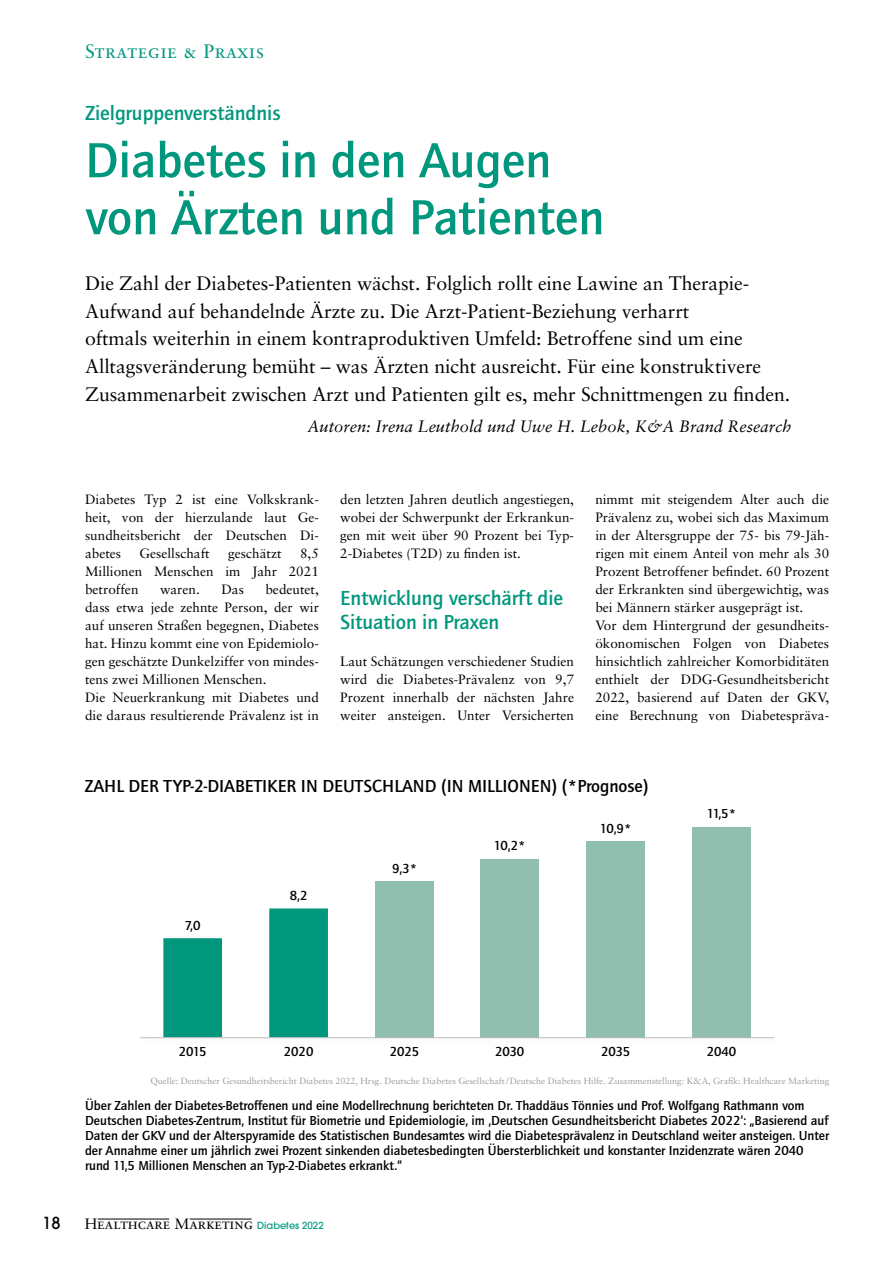
<style>
.page{position:relative;width:893px;height:1263px;background:#fff}
.page>*{position:absolute;margin:0;border:0;box-sizing:border-box;transform-origin:0 0}
.t1{font:500 51px/57px "Quay Sans ITC Std";color:#00977d}
.t2{font:500 21px/24px "Quay Sans ITC Std";color:#00977d}
.t3{font:19.5px/27.8px "Sabon";letter-spacing:-.005em;color:#000}
.t4{font:19.5px "Sabon Roman SC";letter-spacing:.025em;color:#00977d}
.t5{font:500 18px "Quay Sans ITC Std";color:#000}
.t6{font:italic 16.5px "Sabon";color:#000}
.t7{font:500 16.5px "Avant Garde";color:#000}
.t8{font:15px "Sabon Roman SC";color:#000}
.t9{font:13.5px/18px "Sabon";color:#000;text-align:justify}
.t10{font:500 13.5px/15px "Quay Sans ITC Std";color:#000}
.t11{font:9px "Sabon";color:#9d9d9c}
.s1{font-family:"Avant Garde";font-weight:500;font-size:9.75px;color:#00977d}
</style>
<div class="page">
<hr style="left:98px;top:1219px;width:71px;height:1px;background:#000">
<hr style="left:190px;top:1219px;width:62px;height:1px;background:#000">
<div style="left:375px;top:881px;width:59px;height:156px;background:#90bfaf"></div>
<div style="left:480px;top:859px;width:59px;height:178px;background:#90bfaf"></div>
<div style="left:586px;top:841px;width:59px;height:196px;background:#90bfaf"></div>
<div style="left:692px;top:827px;width:59px;height:210px;background:#90bfaf"></div>
<svg style="left:163px;top:908px;width:165px;height:123px"></svg>
<div style="left:136px;top:1031px;width:649px;height:19px;background:#000;opacity:.2"></div>
<hr style="left:140px;top:1037px;width:634px;height:1px;background:#bcbcbc">
<h3 class="t4" style="left:85px;top:39px;width:181px">Strategie &amp; Praxis</h3>
<h2 class="t2" style="left:85px;top:101px;width:197px">Zielgruppenverständnis</h2>
<h1 class="t1" style="left:85px;top:132px;width:521px">Diabetes in den Augen von Ärzten und Patienten</h1>
<p class="t3" style="left:85px;top:269px;width:707px">Die Zahl der Diabetes-Patienten wächst. Folglich rollt eine Lawine an Therapie-Aufwand auf behandelnde Ärzte zu. Die Arzt-Patient-Beziehung verharrt<br>oftmals weiterhin in einem kontraproduktiven Umfeld: Betroffene sind um eine Alltagsveränderung bemüht – was Ärzten nicht ausreicht. Für eine konstruktivere Zusammenarbeit zwischen Arzt und Patienten gilt es, mehr Schnittmengen zu finden.</p>
<p class="t6" style="left:308px;top:417px;width:486px">Autoren: Irena Leuthold und Uwe H. Lebok, K&amp;A Brand Research</p>
<p class="t9" style="left:85px;top:490px;width:235px">Diabetes Typ 2 ist eine Volkskrank&shy;heit, von der hierzulande laut Ge&shy;sundheitsbericht der Deutschen Di&shy;abetes</p>
<p class="t9" style="left:140px;top:544px;width:72px">Gesellschaft</p>
<p class="t9" style="left:228px;top:544px;width:55px">geschätzt</p>
<p class="t9" style="left:85px;top:544px;width:235px;text-indent:215px">8,5<br>Millionen Menschen im Jahr 2021 betroffen</p>
<p class="t9" style="left:85px;top:580px;width:235px;text-align:left;text-indent:180px">bedeutet, dass etwa jede zehnte Person, der wir auf unseren Straßen begegnen, Diabetes hat. Hinzu kommt eine von Epidemiolo&shy;gen geschätzte Dunkelziffer von mindes&shy;tens zwei Millionen Menschen.<br>Die Neuerkrankung mit Diabetes und die daraus resultierende Prävalenz ist in</p>
<p class="t9" style="left:160px;top:580px;width:41px">waren.</p>
<p class="t9" style="left:221px;top:580px;width:24px">Das</p>
<p class="t9" style="left:340px;top:490px;width:235px">den letzten Jahren deutlich angestiegen, wobei der Schwerpunkt der Erkrankun&shy;gen mit weit über 90 Prozent bei Typ-2-Diabetes (T2D) zu finden ist.</p>
<h2 class="t2" style="left:340px;top:586px;width:225px">Entwicklung verschärft die<br>Situation in Praxen</h2>
<p class="t9" style="left:340px;top:652px;width:235px">Laut Schätzungen verschiedener Studien wird die Diabetes-Prävalenz von 9,7<br>Prozent innerhalb der nächsten Jahre weiter ansteigen. Unter Versicherten</p>
<p class="t9" style="left:595px;top:490px;width:235px;text-align:left">nimmt mit steigendem Alter auch die Prävalenz zu, wobei sich das Maximum in der Altersgruppe der 75- bis 79-Jäh&shy;rigen mit einem Anteil von mehr als 30<br>Prozent Betroffener befindet. 60 Prozent der Erkrankten sind übergewichtig, was bei Männern stärker ausgeprägt ist.<br>Vor dem Hintergrund der gesundheits&shy;ökonomischen Folgen von Diabetes hinsichtlich zahlreicher Komorbiditäten enthielt der DDG-Gesundheitsbericht 2022, basierend auf Daten der GKV, eine Berechnung von Diabetespräva-</p>
<h3 class="t5" style="left:85px;top:775px;width:565px">zahl der Typ-2-Diabetiker in Deutschland (in Millionen) (*Prognose)</h3>
<p class="t10" style="left:185px;top:918px;width:17px">7,0</p>
<p class="t10" style="left:179px;top:1044px;width:29px">2015</p>
<p class="t10" style="left:290px;top:888px;width:19px">8,2</p>
<p class="t10" style="left:284px;top:1044px;width:31px">2020</p>
<p class="t10" style="left:392px;top:860px;width:27px">9,3*</p>
<p class="t10" style="left:390px;top:1044px;width:31px">2025</p>
<p class="t10" style="left:494px;top:838px;width:33px">10,2*</p>
<p class="t10" style="left:495px;top:1044px;width:31px">2030</p>
<p class="t10" style="left:600px;top:821px;width:33px">10,9*</p>
<p class="t10" style="left:601px;top:1044px;width:31px">2035</p>
<p class="t10" style="left:707px;top:806px;width:31px">11,5*</p>
<p class="t10" style="left:707px;top:1044px;width:31px">2040</p>
<p class="t11" style="left:150px;top:1076px;width:680px">Quelle: Deutscher Gesundheitsbericht Diabetes 2022, Hrsg. Deutsche Diabetes Gesellschaft/Deutsche Diabetes Hilfe. Zusammenstellung: K&amp;A, Grafik: Healthcare Marketing</p>
<p class="t10" style="left:85px;top:1098px;width:746px">Über Zahlen der Diabetes-Betroffenen und eine Modellrechnung berichteten Dr. Thaddäus Tönnies und Prof. Wolfgang Rathmann vom Deutschen Diabetes-Zentrum, I nstitut für Biometrie und Epidemiologie, im ‚Deutschen Gesundheitsbericht Diabetes 2022‘: „Basierend auf Daten der GKV und der Alterspyramide des Statistischen Bundesamtes wird die Diabetesprävalenz in Deutschland weiter ansteigen. Unter der Annahme einer um jährlich zwei Prozent sinkenden diabetesbedingten Übersterblichkeit und konstanter I nzidenzrate wären 2040 rund 11,5 Millionen Menschen an Typ-2-Diabetes erkrankt.“</p>
<p class="t7" style="left:42px;top:1213px;width:20px">18</p>
<p class="t8" style="left:85px;top:1215px;width:241px">Healthcare Marketing <span class="s1">Diabetes 2022</span></p>
</div>
